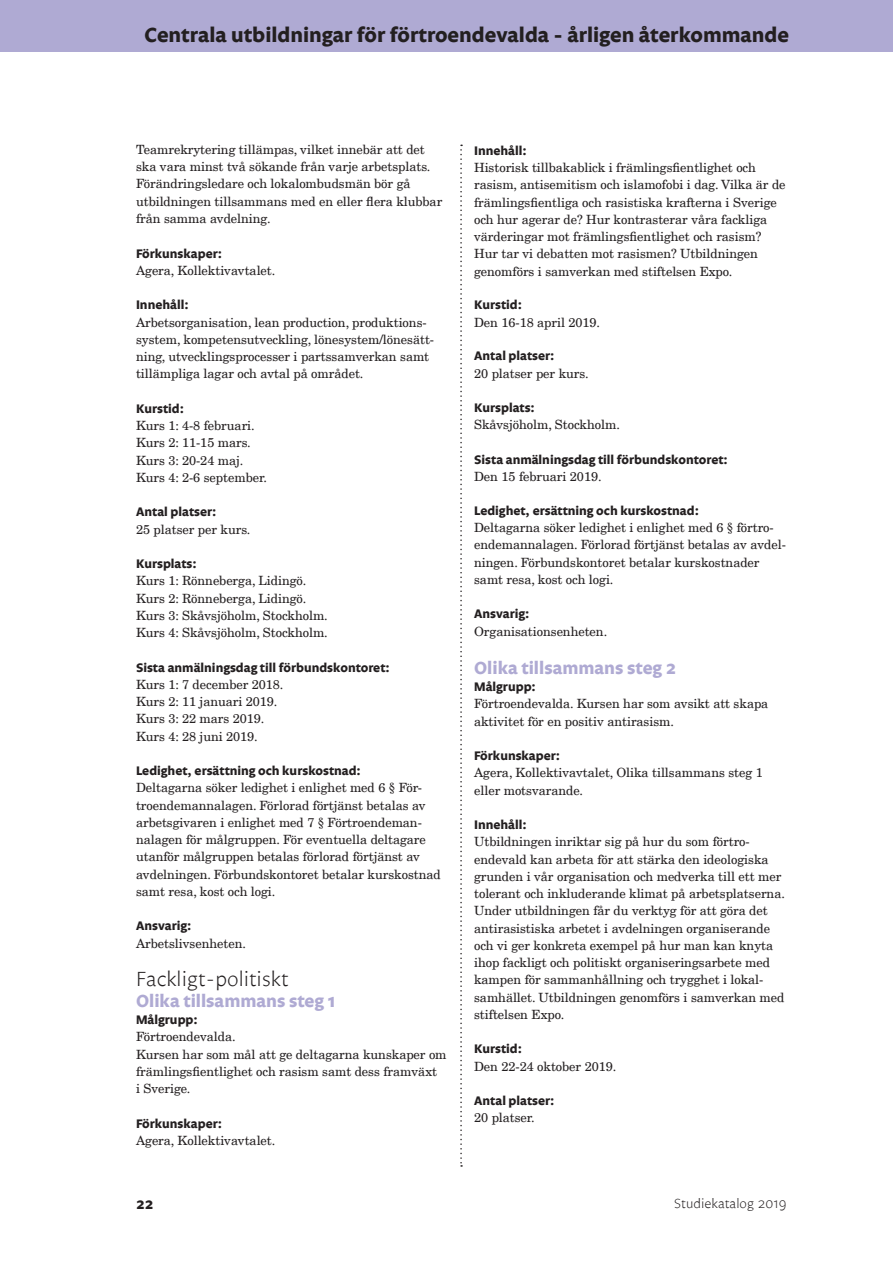
<style>
.page{position:relative;width:893px;height:1263px;background:#fff}
.page>*{position:absolute;margin:0;border:0;box-sizing:border-box;transform-origin:0 0}
.t1{font:700 21px "Legato";color:#231f20}
.t2{font:300 21px "Legato";color:#231f20}
.t3{font:700 18px "Legato";color:#afaad3}
.t4{font:700 15px "Legato";color:#231f20}
.t5{font:300 13.5px "Legato";color:#231f20}
.t6{font:12.75px/17.2px "New Century Schlbk LT";letter-spacing:-.005em;color:#231f20}
.t7{font:700 12.75px "Legato";color:#231f20}
</style>
<div class="page">
<div style="left:0;top:0;width:893px;height:52px;background:#afaad3"></div>
<svg style="left:460px;top:145px;width:2px;height:1022px"></svg>
<h1 class="t1" style="left:145px;top:23px;width:646px">Centrala utbildningar för förtroendevalda - årligen återkommande</h1>
<p class="t6" style="left:136px;top:141px;width:308px">Teamrekrytering tillämpas, vilket innebär att det ska vara minst två sökande från varje arbetsplats.<br>Förändringsledare och lokalombudsmän bör gå utbildningen tillsammans med en eller flera klubbar från samma avdelning.</p>
<p class="t7" style="left:136px;top:246px;width:88px">Förkunskaper:</p>
<p class="t6" style="left:136px;top:262px;width:141px">Agera, Kollektivavtalet.</p>
<p class="t7" style="left:136px;top:297px;width:54px">Innehåll:</p>
<p class="t6" style="left:136px;top:313px;width:300px">Arbetsorganisation, lean production, produktions&shy;system, kompetensutveckling, lönesystem/lönesätt&shy;ning, utvecklingsprocesser i partssamverkan samt tillämpliga lagar och avtal på området.</p>
<p class="t7" style="left:136px;top:401px;width:50px">Kurstid:</p>
<p class="t6" style="left:136px;top:417px;width:132px">Kurs 1: 4-8 februari.<br>Kurs 2: 11-15 mars.<br>Kurs 3: 20-24 maj.<br>Kurs 4: 2-6 september.</p>
<p class="t7" style="left:136px;top:504px;width:82px">Antal platser:</p>
<p class="t6" style="left:136px;top:520px;width:116px">25 platser per kurs.</p>
<p class="t7" style="left:136px;top:556px;width:62px">Kursplats:</p>
<p class="t6" style="left:136px;top:572px;width:193px">Kurs 1: Rönneberga, Lidingö.<br>Kurs 2: Rönneberga, Lidingö.<br>Kurs 3: Skåvsjöholm, Stockholm.<br>Kurs 4: Skåvsjöholm, Stockholm.</p>
<p class="t7" style="left:136px;top:660px;width:255px">Sista anmälningsdag till förbundskontoret:</p>
<p class="t6" style="left:136px;top:676px;width:149px">Kurs 1: 7 december 2018.<br>Kurs 2: 11 januari 2019.<br>Kurs 3: 22 mars 2019.<br>Kurs 4: 28 juni 2019.</p>
<p class="t7" style="left:136px;top:763px;width:226px">Ledighet, ersättning och kurskostnad:</p>
<p class="t6" style="left:136px;top:779px;width:306px">Deltagarna söker ledighet i enlighet med 6 § För&shy;troendemannalagen. Förlorad förtjänst betalas av arbetsgivaren i enlighet med 7 § Förtroendeman&shy;nalagen för målgruppen. För eventuella deltagare utanför målgruppen betalas förlorad förtjänst av avdelningen. Förbundskontoret betalar kurskostnad samt resa, kost och logi.</p>
<p class="t7" style="left:136px;top:919px;width:57px">Ansvarig:</p>
<p class="t6" style="left:136px;top:934px;width:111px">Arbetslivsenheten.</p>
<h1 class="t2" style="left:136px;top:967px;width:154px">Fackligt-politiskt</h1>
<h2 class="t3" style="left:136px;top:990px;width:201px">Olika tillsammans steg 1</h2>
<p class="t7" style="left:136px;top:1012px;width:63px">Målgrupp:</p>
<p class="t6" style="left:136px;top:1028px;width:312px">Förtroendevalda.<br>Kursen har som mål att ge deltagarna kunskaper om främlingsfientlighet och rasism samt dess framväxt<br>i Sverige.</p>
<p class="t7" style="left:136px;top:1116px;width:88px">Förkunskaper:</p>
<p class="t6" style="left:136px;top:1132px;width:141px">Agera, Kollektivavtalet.</p>
<p class="t7" style="left:474px;top:143px;width:54px">Innehåll:</p>
<p class="t6" style="left:474px;top:159px;width:313px">Historisk tillbakablick i främlingsfientlighet och rasism, antisemitism och islamofobi i dag. Vilka är de främlingsfientliga och rasistiska krafterna i Sverige och hur agerar de? Hur kontrasterar våra fackliga värderingar mot främlingsfientlighet och rasism?<br>Hur tar vi debatten mot rasismen? Utbildningen genomförs i samverkan med stiftelsen Expo.</p>
<p class="t7" style="left:474px;top:298px;width:50px">Kurstid:</p>
<p class="t6" style="left:474px;top:313px;width:128px">Den 16-18 april 2019.</p>
<p class="t7" style="left:474px;top:349px;width:82px">Antal platser:</p>
<p class="t6" style="left:474px;top:364px;width:116px">20 platser per kurs.</p>
<p class="t7" style="left:474px;top:400px;width:62px">Kursplats:</p>
<p class="t6" style="left:474px;top:416px;width:147px">Skåvsjöholm, Stockholm.</p>
<p class="t7" style="left:474px;top:452px;width:255px">Sista anmälningsdag till förbundskontoret:</p>
<p class="t6" style="left:474px;top:468px;width:129px">Den 15 februari 2019.</p>
<p class="t7" style="left:474px;top:503px;width:226px">Ledighet, ersättning och kurskostnad:</p>
<p class="t6" style="left:474px;top:519px;width:313px">Deltagarna söker ledighet i enlighet med 6 § förtro&shy;endemannalagen. Förlorad förtjänst betalas av avdel&shy;ningen. Förbundskontoret betalar kurskostnader samt resa, kost och logi.</p>
<p class="t7" style="left:474px;top:607px;width:57px">Ansvarig:</p>
<p class="t6" style="left:474px;top:622px;width:135px">Organisationsenheten.</p>
<h2 class="t3" style="left:474px;top:657px;width:203px">Olika tillsammans steg 2</h2>
<p class="t7" style="left:474px;top:679px;width:63px">Målgrupp:</p>
<p class="t6" style="left:474px;top:695px;width:296px">Förtroendevalda. Kursen har som avsikt att skapa aktivitet för en positiv antirasism.</p>
<p class="t7" style="left:474px;top:748px;width:88px">Förkunskaper:</p>
<p class="t6" style="left:474px;top:764px;width:290px">Agera, Kollektivavtalet, Olika tillsammans steg 1 eller motsvarande.</p>
<p class="t7" style="left:474px;top:817px;width:54px">Innehåll:</p>
<p class="t6" style="left:474px;top:833px;width:312px">Utbildningen inriktar sig på hur du som förtro&shy;endevald kan arbeta för att stärka den ideologiska grunden i vår organisation och medverka till ett mer tolerant och inkluderande klimat på arbetsplatserna.<br>Under utbildningen får du verktyg för att göra det antirasistiska arbetet i avdelningen organiserande och vi ger konkreta exempel på hur man kan knyta ihop fackligt och politiskt organiseringsarbete med kampen för sammanhållning och trygghet i lokal&shy;samhället. Utbildningen genomförs i samverkan med stiftelsen Expo.</p>
<p class="t7" style="left:474px;top:1042px;width:50px">Kurstid:</p>
<p class="t6" style="left:474px;top:1057px;width:144px">Den 22-24 oktober 2019.</p>
<p class="t7" style="left:474px;top:1093px;width:82px">Antal platser:</p>
<p class="t6" style="left:474px;top:1109px;width:62px">20 platser.</p>
<p class="t4" style="left:136px;top:1195px;width:19px">22</p>
<p class="t5" style="left:674px;top:1196px;width:114px">Studiekatalog 2019</p>
</div>
